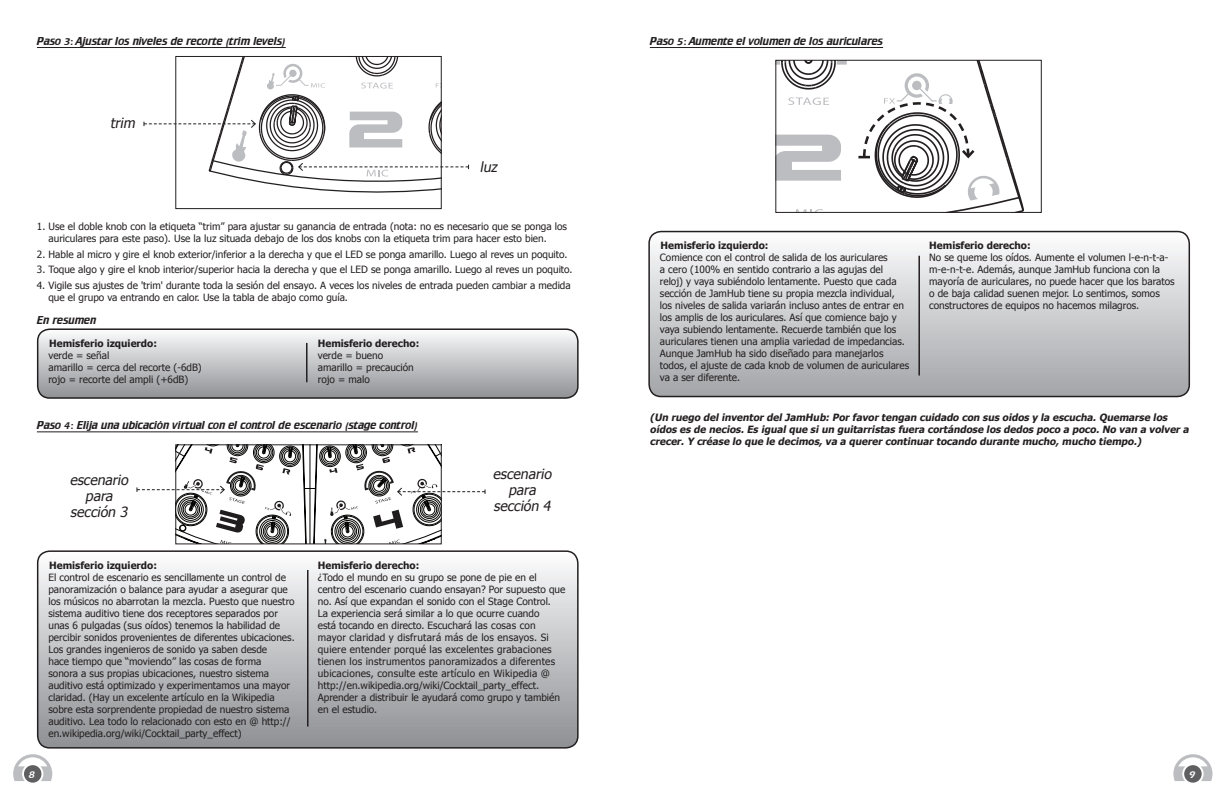
<style>
.page{position:relative;width:1226px;height:797px;background:#fff}
.page>*{position:absolute;margin:0;border:0;box-sizing:border-box;transform-origin:0 0}
.t1{font:italic 14px/16px "Tahoma";color:#231f20;text-align:center}
.t2{font:10px/12px "Tahoma";color:#231f20}
.t3{font:italic 700 10px/12px "Tahoma";color:#231f20}
.t4{font:10px "Crillee";color:#231f20}
.t5{font:700 10px "Tahoma";color:#231f20}
.t6{font:10px "Crillee";color:#fff}
</style>
<div class="page">
<svg style="left:13px;top:754px;width:39px;height:28px"></svg>
<svg style="left:1173px;top:754px;width:39px;height:28px"></svg>
<hr style="left:650px;top:47px;width:233px;height:1px;background:#231f20">
<hr style="left:37px;top:47px;width:249px;height:1px;background:#231f20">
<hr style="left:37px;top:431px;width:381px;height:1px;background:#231f20">
<svg style="left:776px;top:47px;width:249px;height:184px"></svg>
<div style="left:775px;top:60px;width:266px;height:153px;border:1px solid #231f20"></div>
<svg style="left:650px;top:231px;width:539px;height:165px"></svg>
<div style="left:648px;top:231px;width:542px;height:166px;border:2px solid #231f20;border-radius:12px"></div>
<hr style="left:918px;top:255px;width:2px;height:120px;background:#231f20">
<svg style="left:38px;top:330px;width:540px;height:68px;background:#c5c6c9"></svg>
<div style="left:37px;top:328px;width:541px;height:70px;border:2px solid #231f20;border-radius:12px"></div>
<hr style="left:306px;top:343px;width:1px;height:39px;background:#231f20">
<svg style="left:38px;top:551px;width:540px;height:196px;background:#c4c5c8"></svg>
<div style="left:37px;top:550px;width:541px;height:198px;border:2px solid #231f20;border-radius:12px"></div>
<hr style="left:307px;top:569px;width:1px;height:157px;background:#231f20">
<svg style="left:136px;top:444px;width:349px;height:99px"></svg>
<svg style="left:143px;top:47px;width:326px;height:146px"></svg>
<p class="t4" style="left:37px;top:34px;width:250px">Paso 3: Ajustar los niveles de recorte (trim levels)</p>
<h1 class="t1" style="left:110px;top:114px;width:29px">trim</h1>
<h1 class="t1" style="left:480px;top:158px;width:22px">luz</h1>
<p class="t2" style="left:49px;top:220px;width:520px;text-indent:-12px">1. Use el doble knob con la etiqueta “trim” para ajustar su ganancia de entrada (nota: no es necesario que se ponga los auriculares para este paso). Use la luz situada debajo de los dos knobs con la etiqueta trim para hacer esto bien.</p>
<p class="t2" style="left:37px;top:247px;width:532px">2. Hable al micro y gire el knob exterior/inferior a la derecha y que el LED se ponga amarillo. Luego al reves un poquito.</p>
<p class="t2" style="left:37px;top:263px;width:537px">3. Toque algo y gire el knob interior/superior hacia la derecha y que el LED se ponga amarillo. Luego al reves un poquito.</p>
<p class="t2" style="left:48px;top:279px;width:524px;text-indent:-12px">4. Vigile sus ajustes de 'trim' durante toda la sesión del ensayo. A veces los niveles de entrada pueden cambiar a medida que el grupo va entrando en calor. Use la tabla de abajo como guía.</p>
<p class="t4" style="left:37px;top:313px;width:61px">En resumen</p>
<p class="t5" style="left:49px;top:336px;width:109px">Hemisferio izquierdo:</p>
<p class="t2" style="left:48px;top:348px;width:155px">verde = señal<br>amarillo = cerca del recorte (-6dB) rojo = recorte del ampli (+6dB)</p>
<p class="t5" style="left:318px;top:336px;width:103px">Hemisferio derecho:</p>
<p class="t2" style="left:318px;top:348px;width:98px">verde = bueno amarillo = precaución rojo = malo</p>
<p class="t4" style="left:37px;top:418px;width:382px">Paso 4: Elija una ubicación virtual con el control de escenario (stage control)</p>
<h1 class="t1" style="left:70px;top:471px;width:63px">escenario para sección 3</h1>
<h1 class="t1" style="left:493px;top:465px;width:63px">escenario para sección 4</h1>
<p class="t5" style="left:49px;top:558px;width:109px">Hemisferio izquierdo:</p>
<p class="t2" style="left:48px;top:570px;width:248px">El control de escenario es sencillamente un control de panoramización o balance para ayudar a asegurar que los músicos no abarrotan la mezcla. Puesto que nuestro sistema auditivo tiene dos receptores separados por unas 6 pulgadas (sus oídos) tenemos la habilidad de percibir sonidos provenientes de diferentes ubicaciones.<br>Los grandes ingenieros de sonido ya saben desde<br>hace tiempo que “moviendo” las cosas de forma<br>sonora a sus propias ubicaciones, nuestro sistema auditivo está optimizado y experimentamos una mayor claridad. (Hay un excelente artículo en la Wikipedia sobre esta sorprendente propiedad de nuestro sistema auditivo. Lea todo lo relacionado con esto en @ http:// en.wikipedia.org/wiki/Cocktail_party_effect)</p>
<p class="t5" style="left:318px;top:558px;width:103px">Hemisferio derecho:</p>
<p class="t2" style="left:318px;top:570px;width:249px">¿Todo el mundo en su grupo se pone de pie en el centro del escenario cuando ensayan? Por supuesto que no. Así que expandan el sonido con el Stage Control.<br>La experiencia será similar a lo que ocurre cuando<br>está tocando en directo. Escuchará las cosas con mayor claridad y disfrutará más de los ensayos. Si quiere entender porqué las excelentes grabaciones tienen los instrumentos panoramizados a diferentes ubicaciones, consulte este artículo en Wikipedia @ http://en.wikipedia.org/wiki/Cocktail_party_effect.<br>Aprender a distribuir le ayudará como grupo y también en el estudio.</p>
<p class="t4" style="left:650px;top:34px;width:235px">Paso 5: Aumente el volumen de los auriculares</p>
<p class="t5" style="left:660px;top:239px;width:109px">Hemisferio izquierdo:</p>
<p class="t2" style="left:660px;top:251px;width:251px">Comience con el control de salida de los auriculares<br>a cero (100% en sentido contrario a las agujas del<br>reloj) y vaya subiéndolo lentamente. Puesto que cada sección de JamHub tiene su propia mezcla individual, los niveles de salida variarán incluso antes de entrar en los amplis de los auriculares. Así que comience bajo y vaya subiendo lentamente. Recuerde también que los auriculares tienen una amplia variedad de impedancias.<br>Aunque JamHub ha sido diseñado para manejarlos todos, el ajuste de cada knob de volumen de auriculares va a ser diferente.</p>
<p class="t5" style="left:929px;top:239px;width:103px">Hemisferio derecho:</p>
<p class="t2" style="left:929px;top:251px;width:247px">No se queme los oídos. Aumente el volumen l-e-n-t-a&shy;m-e-n-t-e. Además, aunque JamHub funciona con la mayoría de auriculares, no puede hacer que los baratos o de baja calidad suenen mejor. Lo sentimos, somos constructores de equipos no hacemos milagros.</p>
<p class="t3" style="left:650px;top:411px;width:543px">(Un ruego del inventor del JamHub: Por favor tengan cuidado con sus oidos y la escucha. Quemarse los oídos es de necios. Es igual que si un guitarristas fuera cortándose los dedos poco a poco. No van a volver a crecer. Y créase lo que le decimos, va a querer continuar tocando durante mucho, mucho tiempo.)</p>
<p class="t6" style="left:29px;top:767px;width:8px">8</p>
<p class="t6" style="left:1189px;top:767px;width:8px">9</p>
</div>
